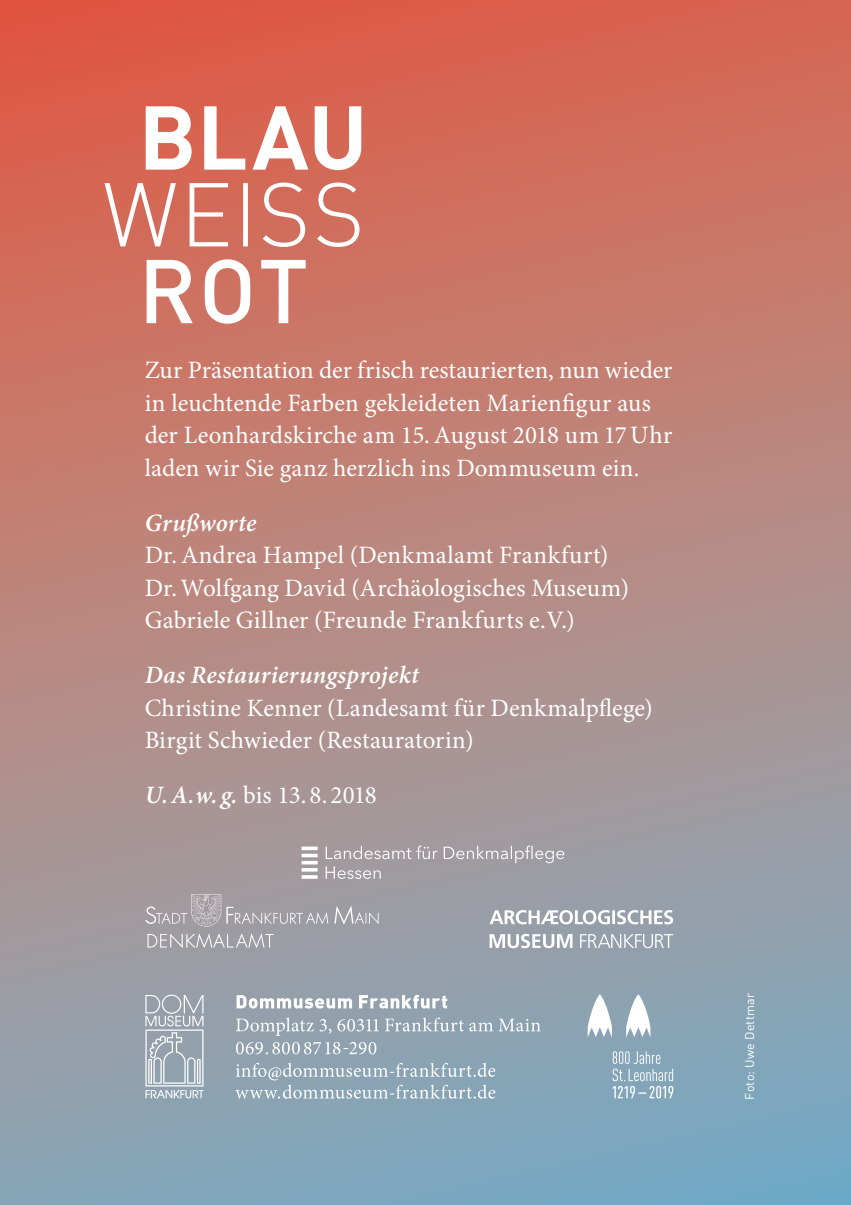
<style>
.page{position:relative;width:851px;height:1205px;background:#fff}
.page>*{position:absolute;margin:0;border:0;box-sizing:border-box;transform-origin:0 0}
.t1{font:25px/32.5px "Minion Pro";letter-spacing:.005em;color:#fff}
.t2{font:italic 600 25px "Minion Pro";letter-spacing:.01em;color:#fff}
.t3{font:25px "Minion Pro";letter-spacing:-.015em;color:#fff}
.t4{font:12.5px "DIN Pro";letter-spacing:.015em;color:#fff}
.s1{font-weight:600;font-style:italic}
</style>
<div class="page">
<div style="left:0;top:0;width:850px;height:1205px;background:linear-gradient(to bottom,#e26349,#82aec1)"></div>
<svg style="left:147px;top:259px;width:159px;height:65px"></svg>
<svg style="left:105px;top:183px;width:254px;height:64px"></svg>
<svg style="left:146px;top:106px;width:215px;height:64px"></svg>
<svg style="left:489px;top:934px;width:184px;height:14px"></svg>
<svg style="left:489px;top:910px;width:184px;height:14px"></svg>
<svg style="left:325px;top:845px;width:239px;height:34px;background:#a9a4a9"></svg>
<svg style="left:301px;top:875px;width:16px;height:4px"></svg>
<hr style="left:301px;top:854px;width:16px;height:3px;background:#fff">
<hr style="left:301px;top:861px;width:16px;height:3px;background:#fff">
<hr style="left:301px;top:868px;width:16px;height:3px;background:#fff">
<svg style="left:301px;top:846px;width:16px;height:4px"></svg>
<svg style="left:235px;top:1063px;width:260px;height:35px;background:#9db2bf"></svg>
<svg style="left:236px;top:1042px;width:140px;height:12px;background:#adbac4"></svg>
<svg style="left:236px;top:1017px;width:304px;height:19px;background:#a1b0bb"></svg>
<svg style="left:236px;top:995px;width:211px;height:13px"></svg>
<svg style="left:145px;top:994px;width:58px;height:104px;background:#acb5be"></svg>
<svg style="left:612px;top:1051px;width:61px;height:47px;background:#9cb6c6"></svg>
<svg style="left:587px;top:994px;width:63px;height:43px"></svg>
<svg style="left:145px;top:894px;width:233px;height:54px;background:#a6a4a9"></svg>
<p class="t1" style="left:145px;top:354px;width:529px">Zur Präsentation der frisch restaurierten, nun wieder in leuchtende Farben gekleideten Marienfigur aus der Leonhardskirche am 15.August 2018 um 17Uhr laden wir Sie ganz herzlich ins Dommuseum ein.</p>
<p class="t2" style="left:145px;top:508px;width:113px">Grußworte</p>
<p class="t1" style="left:145px;top:539px;width:486px">Dr.Andrea Hampel (Denkmalamt Frankfurt)<br>Dr.Wolfgang David (Archäologisches Museum)<br>Gabriele Gillner (Freunde Frankfurts e.V.)</p>
<p class="t2" style="left:145px;top:660px;width:276px">Das Restaurierungsprojekt</p>
<p class="t1" style="left:145px;top:691px;width:509px">Christine Kenner (Landesamt für Denkmalpflege)<br>Birgit Schwieder (Restauratorin)</p>
<p class="t3" style="left:145px;top:778px;width:234px"><span class="s1">U.A.w. g.</span> bis 13. 8. 2018</p>
<p class="t4" style="left:741px;top:1099px;width:109px;rotate:-90deg">Foto: Uwe Dettmar</p>
</div>
